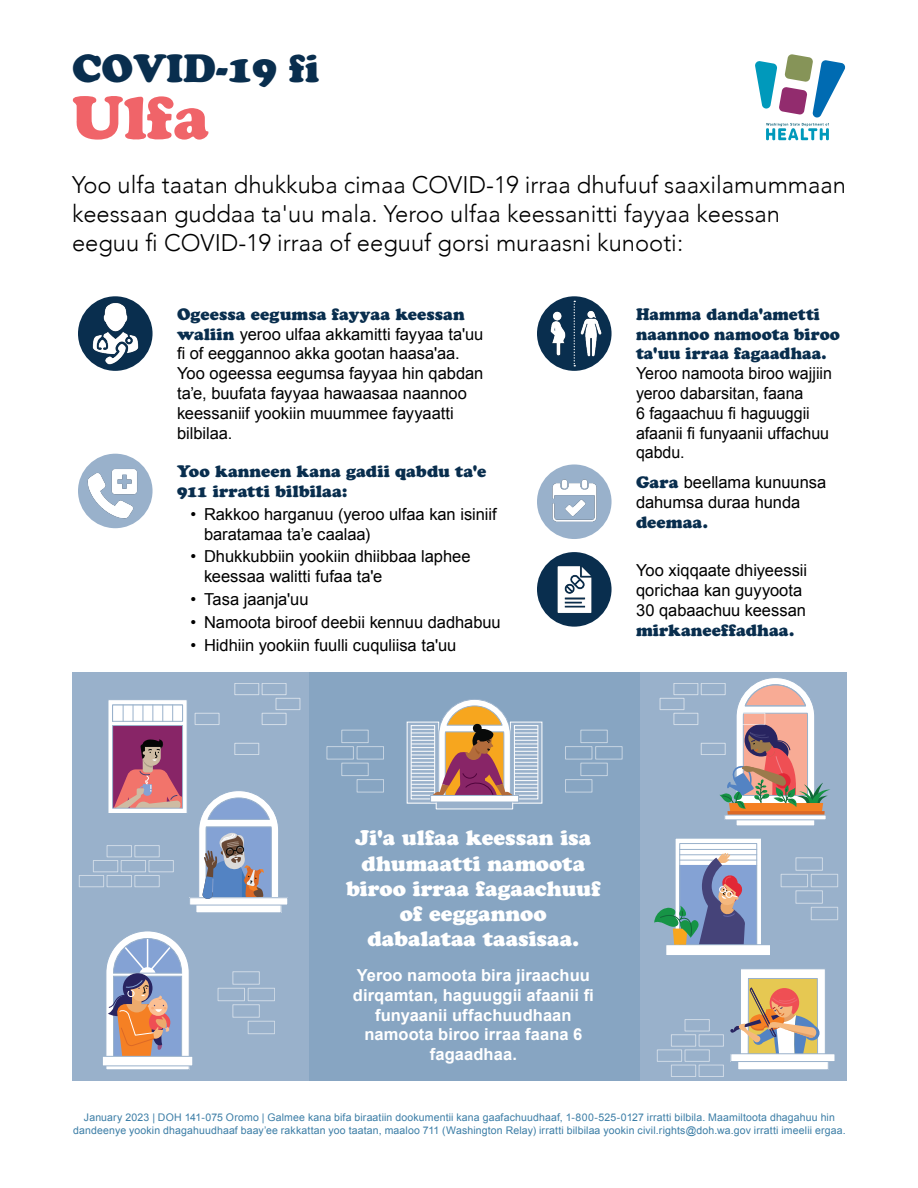
<style>
.page{position:relative;width:918px;height:1188px;background:#fff}
.page>*{position:absolute;margin:0;border:0;box-sizing:border-box;transform-origin:0 0}
.t1{font:60px "Cooper Black Std";color:#f06469}
.t2{font:39px "Cooper Black Std";color:#092e4e}
.t3{font:300 24px/28.8px "Avenir";color:#000}
.t4{font:21px/25.2px "Cooper Black Std";color:#fff;text-align:center}
.Text{font:16.5px/19.8px "Arial";letter-spacing:-.005em;color:#000}
.t5{font:700 16.5px/19.8px "Arial";letter-spacing:.005em;color:#fff;text-align:center}
.Text-2{font:16.5px/19.8px "Cooper Black Std";letter-spacing:.005em;color:#092e4e}
.t6{font:10.5px/12.6px "Arial";letter-spacing:.015em;color:#3b7da6;text-align:center}
.s1{font-family:"Cooper Black Std";color:#092e4e}
</style>
<div class="page">
<img style="left:78px;top:296px;width:75px;height:75px;border-radius:37px">
<img style="left:78px;top:456px;width:72px;height:72px">
<div style="left:537px;top:296px;width:75px;height:75px;background:#092e4e;border-radius:50%"></div>
<svg style="left:574px;top:301px;width:1px;height:65px"></svg>
<img style="left:550px;top:311px;width:16px;height:45px">
<img style="left:580px;top:311px;width:22px;height:46px">
<div style="left:537px;top:464px;width:75px;height:75px;background:#99b1cb;border-radius:50%"></div>
<img style="left:540px;top:466px;width:68px;height:68px">
<img style="left:537px;top:552px;width:75px;height:75px;border-radius:37px">
<div style="left:72px;top:673px;width:774px;height:408px;background:#99b1cb"></div>
<div style="left:309px;top:673px;width:331px;height:408px;background:#87a5c2"></div>
<div style="left:675px;top:838px;width:86px;height:113px;background:#fff"></div>
<div style="left:675px;top:838px;width:87px;height:113px;border:1px solid #99b1cb"></div>
<hr style="left:680px;top:860px;width:77px;height:1px;background:#99b1cb">
<hr style="left:680px;top:854px;width:77px;height:1px;background:#99b1cb">
<hr style="left:680px;top:849px;width:77px;height:1px;background:#99b1cb">
<div style="left:680px;top:865px;width:77px;height:80px;background:#84a2d4"></div>
<div style="left:679px;top:843px;width:78px;height:103px;border:1px solid #99b1cb"></div>
<div style="left:666px;top:945px;width:105px;height:11px;background:#fff"></div>
<div style="left:665px;top:944px;width:106px;height:12px;border:1px solid #99b1cb"></div>
<svg style="left:654px;top:853px;width:92px;height:93px"></svg>
<svg style="left:108px;top:700px;width:79px;height:113px;background:#c0899f"></svg>
<div style="left:196px;top:901px;width:85px;height:12px;background:#fff"></div>
<div style="left:196px;top:901px;width:86px;height:12px;border:1px solid #99b1cb"></div>
<div style="left:190px;top:898px;width:98px;height:7px;background:#fff"></div>
<div style="left:189px;top:897px;width:99px;height:8px;border:1px solid #99b1cb"></div>
<svg style="left:196px;top:791px;width:83px;height:117px"></svg>
<div style="left:407px;top:722px;width:32px;height:81px;background:linear-gradient(to bottom,#99b1cb,#99b1cb)"></div>
<div style="left:407px;top:722px;width:32px;height:81px;border:1px solid #fff"></div>
<svg style="left:538px;top:724px;width:2px;height:77px"></svg>
<div style="left:510px;top:722px;width:32px;height:81px;border:1px solid #fff"></div>
<div style="left:436px;top:799px;width:77px;height:10px;background:#99b1cb"></div>
<div style="left:436px;top:798px;width:77px;height:11px;border:1px solid #fff"></div>
<svg style="left:411px;top:699px;width:127px;height:106px"></svg>
<div style="left:736px;top:801px;width:79px;height:25px;background:linear-gradient(to right,#fff,#fff)"></div>
<div style="left:736px;top:801px;width:79px;height:25px;border:1px solid #99b1cb"></div>
<svg style="left:727px;top:813px;width:98px;height:2px"></svg>
<div style="left:725px;top:815px;width:101px;height:5px;background:#fff"></div>
<div style="left:724px;top:815px;width:102px;height:5px;border:1px solid #99b1cb"></div>
<svg style="left:719px;top:678px;width:111px;height:135px"></svg>
<div style="left:79px;top:875px;width:25px;height:12px;border:1px solid #fff"></div>
<div style="left:107px;top:875px;width:25px;height:12px;border:1px solid #fff"></div>
<div style="left:135px;top:875px;width:25px;height:12px;border:1px solid #fff"></div>
<div style="left:93px;top:860px;width:25px;height:12px;border:1px solid #fff"></div>
<div style="left:121px;top:860px;width:25px;height:12px;border:1px solid #fff"></div>
<div style="left:149px;top:860px;width:25px;height:12px;border:1px solid #fff"></div>
<div style="left:107px;top:845px;width:25px;height:12px;border:1px solid #fff"></div>
<div style="left:135px;top:845px;width:25px;height:12px;border:1px solid #fff"></div>
<div style="left:674px;top:713px;width:24px;height:12px;border:1px solid #fff"></div>
<div style="left:741px;top:713px;width:24px;height:12px;border:1px solid #fff"></div>
<div style="left:660px;top:698px;width:24px;height:12px;border:1px solid #fff"></div>
<div style="left:701px;top:683px;width:25px;height:12px;border:1px solid #fff"></div>
<div style="left:674px;top:683px;width:24px;height:12px;border:1px solid #fff"></div>
<div style="left:701px;top:743px;width:25px;height:12px;border:1px solid #fff"></div>
<div style="left:262px;top:713px;width:24px;height:12px;border:1px solid #fff"></div>
<div style="left:195px;top:713px;width:24px;height:12px;border:1px solid #fff"></div>
<div style="left:276px;top:698px;width:24px;height:12px;border:1px solid #fff"></div>
<div style="left:234px;top:683px;width:25px;height:12px;border:1px solid #fff"></div>
<div style="left:262px;top:683px;width:24px;height:12px;border:1px solid #fff"></div>
<div style="left:234px;top:743px;width:25px;height:12px;border:1px solid #fff"></div>
<div style="left:699px;top:1065px;width:25px;height:12px;border:1px solid #fff"></div>
<div style="left:671px;top:1065px;width:25px;height:12px;border:1px solid #fff"></div>
<div style="left:685px;top:1050px;width:25px;height:12px;border:1px solid #fff"></div>
<div style="left:657px;top:1050px;width:25px;height:12px;border:1px solid #fff"></div>
<div style="left:671px;top:1034px;width:25px;height:13px;border:1px solid #fff"></div>
<div style="left:685px;top:1019px;width:25px;height:12px;border:1px solid #fff"></div>
<svg style="left:730px;top:969px;width:95px;height:84px;background:#d2bd9c"></svg>
<div style="left:738px;top:1058px;width:90px;height:12px;background:#fff"></div>
<div style="left:737px;top:1057px;width:92px;height:13px;border:1px solid #99b1cb"></div>
<div style="left:731px;top:1054px;width:104px;height:8px;background:#fff"></div>
<div style="left:730px;top:1053px;width:105px;height:9px;border:1px solid #99b1cb"></div>
<svg style="left:108px;top:1066px;width:80px;height:2px"></svg>
<div style="left:106px;top:1061px;width:84px;height:9px;border:1px solid #99b1cb"></div>
<svg style="left:106px;top:931px;width:83px;height:125px;background:#b5aab3"></svg>
<div style="left:102px;top:1056px;width:91px;height:10px;background:#fff"></div>
<div style="left:102px;top:1056px;width:91px;height:10px;border:1px solid #99b1cb"></div>
<svg style="left:755px;top:54px;width:91px;height:86px"></svg>
<p class="t2" style="left:72px;top:45px;width:249px">COVID-19 fi</p>
<p class="t1" style="left:72px;top:82px;width:139px">Ulfa</p>
<p class="t3" style="left:72px;top:171px;width:776px">Yoo ulfa taatan dhukkuba cimaa COVID-19 irraa dhufuuf saaxilamummaan keessaan guddaa ta'uu mala. Yeroo ulfaa keessanitti fayyaa keessan eeguu fi COVID-19 irraa of eeguuf gorsi muraasni kunooti:</p>
<p class="Text" style="left:177px;top:304px;width:308px"><span class="s1">Ogeessa eegumsa fayyaa keessan waliin</span> yeroo ulfaa akkamitti fayyaa ta'uu fi of eeggannoo akka gootan haasa'aa.<br>Yoo ogeessa eegumsa fayyaa hin qabdan ta’e, buufata fayyaa hawaasaa naannoo keessaniif yookiin muummee fayyaatti bilbilaa.</p>
<p class="Text-2" style="left:177px;top:462px;width:311px">Yoo kanneen kana gadii qabdu ta'e<br>911 irratti bilbilaa:</p>
<p class="Text" style="left:204px;top:504px;width:294px;text-indent:-14px">• Rakkoo harganuu (yeroo ulfaa kan isiniif baratamaa ta’e caalaa)</p>
<p class="Text" style="left:204px;top:547px;width:268px;text-indent:-14px">• Dhukkubbiin yookiin dhiibbaa laphee keessaa walitti fufaa ta'e</p>
<p class="Text" style="left:190px;top:590px;width:120px">• Tasa jaanja'uu</p>
<p class="Text" style="left:190px;top:612px;width:312px">• Namoota biroof deebii kennuu dadhabuu</p>
<p class="Text" style="left:190px;top:635px;width:267px">• Hidhiin yookiin fuulli cuquliisa ta'uu</p>
<p class="Text" style="left:636px;top:304px;width:205px"><span class="s1">Hamma danda'ametti naannoo namoota biroo ta'uu irraa fagaadhaa.<br></span>Yeroo namoota biroo wajjiin yeroo dabarsitan, faana<br>6 fagaachuu fi haguuggii afaanii fi funyaanii uffachuu qabdu.</p>
<p class="Text" style="left:636px;top:473px;width:192px"><span class="s1">Gara</span> beellama kunuunsa dahumsa duraa hunda <span class="s1">deemaa.</span></p>
<p class="Text" style="left:636px;top:561px;width:173px">Yoo xiqqaate dhiyeessii qorichaa kan guyyoota<br>30 qabaachuu keessan <span class="s1">mirkaneeffadhaa.</span></p>
<p class="t4" style="left:346px;top:826px;width:256px">Ji'a ulfaa keessan isa dhumaatti namoota biroo irraa fagaachuuf of eeggannoo dabalataa taasisaa.</p>
<p class="t5" style="left:353px;top:966px;width:242px">Yeroo namoota bira jiraachuu dirqamtan, haguuggii afaanii fi funyaanii uffachuudhaan namoota biroo irraa faana 6 fagaadhaa.</p>
<p class="t6" style="left:73px;top:1112px;width:774px">January 2023 | DOH 141-075 Oromo | Galmee kana bifa biraatiin dookumentii kana gaafachuudhaaf, 1-800-525-0127 irratti bilbila. Maamiltoota dhagahuu hin dandeenye yookin dhagahuudhaaf baay’ee rakkattan yoo taatan, maaloo 711 (Washington Relay) irratti bilbilaa yookin civil.rights@doh.wa.gov irratti imeelii ergaa.</p>
</div>
